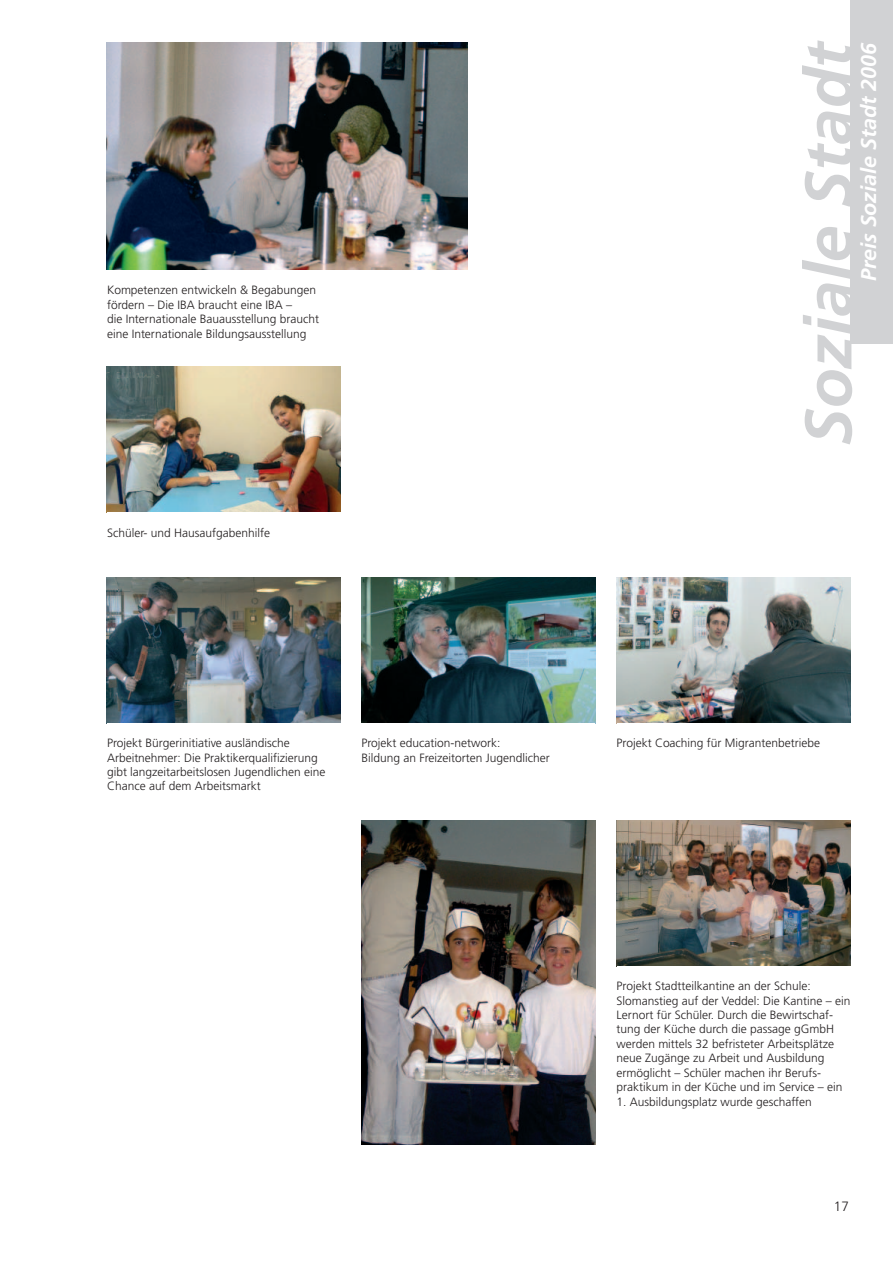
<style>
.page{position:relative;width:893px;height:1263px;background:#fff}
.page>*{position:absolute;margin:0;border:0;box-sizing:border-box;transform-origin:0 0}
.t1{font:italic 700 65.85px "Frutiger";color:#d1d2d4}
.t2{font:italic 700 21.45px "Frutiger";color:#fff}
.t3{font:300 13.5px "Frutiger";color:#231f20}
.t4{font:300 12px/14.4px "Frutiger";color:#231f20}
</style>
<div class="page">
<div style="left:851px;top:0;width:42px;height:344px;background:#d1d2d4"></div>
<img style="left:106px;top:43px;width:362px;height:226px">
<img style="left:106px;top:577px;width:234px;height:146px">
<img style="left:617px;top:577px;width:233px;height:146px">
<img style="left:361px;top:820px;width:234px;height:324px">
<img style="left:617px;top:820px;width:233px;height:146px">
<img style="left:106px;top:367px;width:234px;height:145px">
<img style="left:361px;top:577px;width:234px;height:146px">
<p class="t4" style="left:107px;top:284px;width:213px">Kompetenzen entwickeln &amp; Begabungen fördern – Die IBA braucht eine IBA –<br>die Internationale Bauausstellung braucht eine Internationale Bildungsausstellung</p>
<p class="t4" style="left:107px;top:526px;width:165px">Schüler- und Hausaufgabenhilfe</p>
<h1 class="t1" style="left:802px;top:445px;width:406px;rotate:-90deg">Soziale Stadt</h1>
<h2 class="t2" style="left:860px;top:281px;width:240px;rotate:-90deg">Preis Soziale Stadt 2006</h2>
<p class="t4" style="left:107px;top:737px;width:220px">Projekt Bürgerinitiative ausländische Arbeitnehmer: Die Praktikerqualifizierung gibt langzeitarbeitslosen Jugendlichen eine Chance auf dem Arbeitsmarkt</p>
<p class="t4" style="left:361px;top:737px;width:190px">Projekt education-network:<br>Bildung an Freizeitorten Jugendlicher</p>
<p class="t4" style="left:617px;top:737px;width:205px">Projekt Coaching für Migrantenbetriebe</p>
<p class="t4" style="left:617px;top:980px;width:235px">Projekt Stadtteilkantine an der Schule:<br>Slomanstieg auf der Veddel: Die Kantine – ein Lernort für Schüler. Durch die Bewirtschaf&shy;tung der Küche durch die passage gGmbH werden mittels 32 befristeter Arbeitsplätze neue Zugänge zu Arbeit und Ausbildung ermöglicht – Schüler machen ihr Berufs&shy;praktikum in der Küche und im Service – ein</p>
<p class="t4" style="left:617px;top:1095px;width:197px">1. Ausbildungsplatz wurde geschaffen</p>
<p class="t3" style="left:834px;top:1201px;width:16px">17</p>
</div>
